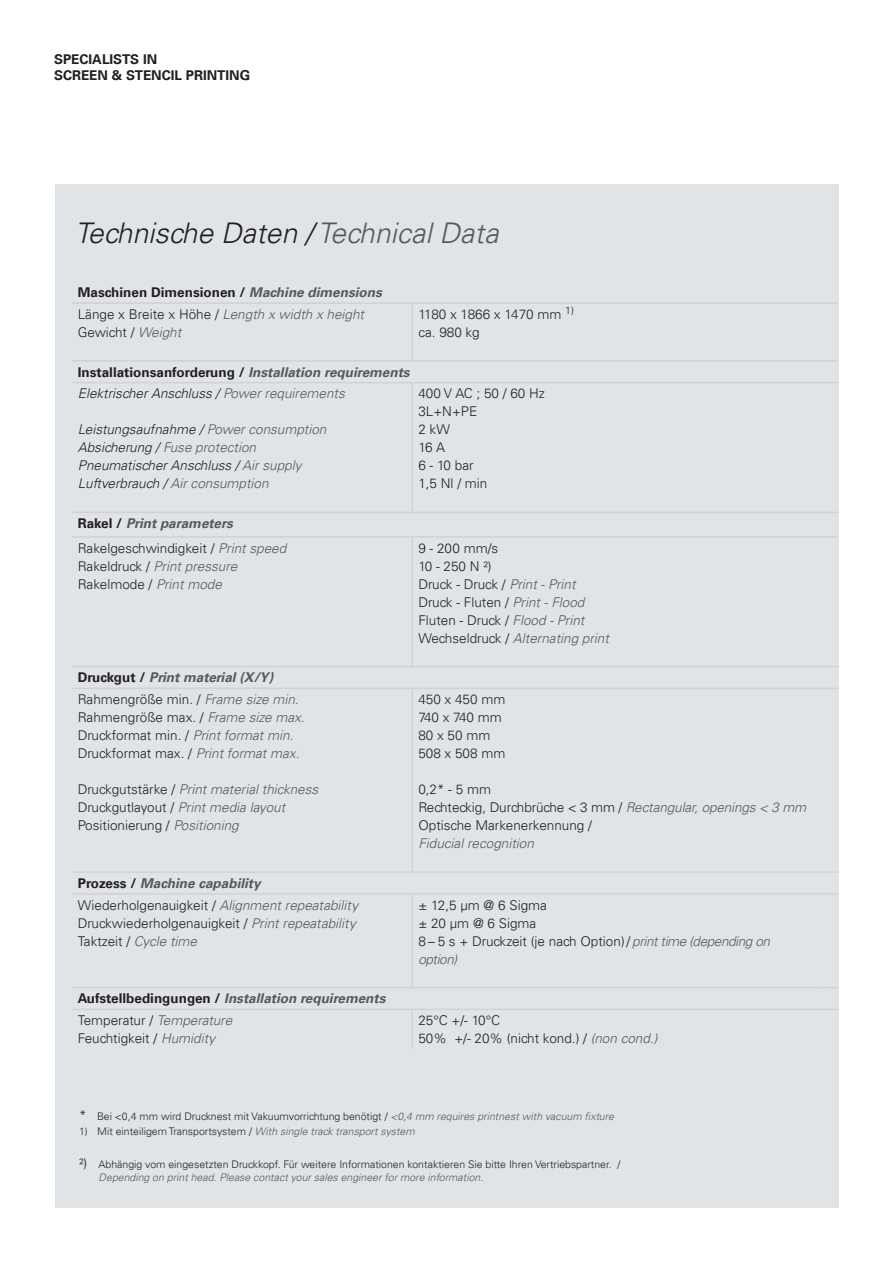
<style>
.page{position:relative;width:893px;height:1263px;background:#fff}
.page>*{position:absolute;margin:0;border:0;box-sizing:border-box;transform-origin:0 0}
.t1{font:italic 300 28.5px "Univers LT";color:#231f20}
.t2{font:300 13.5px/18px "Univers LT";color:#231f20}
.t3{font:italic 300 13.5px "Univers LT";color:#57585a}
.t4{font:italic 300 13.5px "Univers LT";color:#231f20}
.t5{font:700 13.5px/16.2px "Univers";color:#231f20}
.t6{font:italic 700 13.5px "Univers LT";color:#57585a}
.t7{font:300 10.5px/13.5px "Univers LT";color:#231f20}
.s1{color:#57585a}
.s2{font-family:"Univers LT";font-style:italic;color:#57585a}
.s3{font-style:normal;color:#231f20}
.s4{font-style:italic;color:#57585a}
.s5{color:#231f20}
.s6{font-family:"Univers";font-style:normal;color:#231f20}
.s7{font-size:13.35px}
.s8{font-size:13.5px}
</style>
<div class="page">
<div style="left:55px;top:185px;width:783px;height:1023px;background:#e0e4e7"></div>
<hr style="left:72px;top:302px;width:340px;height:2px;background:#d1d2d4">
<hr style="left:412px;top:302px;width:405px;height:2px;background:#d1d2d4">
<hr style="left:412px;top:304px;width:1px;height:56px;background:#d1d2d4">
<hr style="left:817px;top:302px;width:21px;height:2px;background:#d1d2d4">
<hr style="left:72px;top:360px;width:340px;height:2px;background:#d1d2d4">
<hr style="left:412px;top:360px;width:405px;height:2px;background:#d1d2d4">
<hr style="left:817px;top:360px;width:21px;height:2px;background:#d1d2d4">
<hr style="left:72px;top:382px;width:340px;height:1px;background:#d1d2d4">
<hr style="left:412px;top:382px;width:405px;height:1px;background:#d1d2d4">
<hr style="left:412px;top:383px;width:1px;height:129px;background:#d1d2d4">
<svg style="left:817px;top:382px;width:21px;height:1px"></svg>
<hr style="left:72px;top:512px;width:340px;height:1px;background:#d1d2d4">
<hr style="left:412px;top:512px;width:405px;height:1px;background:#d1d2d4">
<svg style="left:817px;top:512px;width:21px;height:1px"></svg>
<hr style="left:72px;top:536px;width:340px;height:2px;background:#d1d2d4">
<hr style="left:412px;top:536px;width:405px;height:2px;background:#d1d2d4">
<hr style="left:412px;top:538px;width:1px;height:128px;background:#d1d2d4">
<hr style="left:817px;top:536px;width:21px;height:2px;background:#d1d2d4">
<hr style="left:72px;top:666px;width:340px;height:1px;background:#d1d2d4">
<hr style="left:412px;top:666px;width:405px;height:1px;background:#d1d2d4">
<svg style="left:817px;top:666px;width:21px;height:1px"></svg>
<hr style="left:72px;top:688px;width:340px;height:1px;background:#d1d2d4">
<hr style="left:412px;top:688px;width:405px;height:1px;background:#d1d2d4">
<hr style="left:412px;top:689px;width:1px;height:182px;background:#d1d2d4">
<svg style="left:817px;top:688px;width:21px;height:1px"></svg>
<hr style="left:72px;top:871px;width:340px;height:2px;background:#d1d2d4">
<hr style="left:412px;top:871px;width:405px;height:2px;background:#d1d2d4">
<hr style="left:817px;top:871px;width:21px;height:2px;background:#d1d2d4">
<hr style="left:72px;top:893px;width:340px;height:1px;background:#d1d2d4">
<hr style="left:412px;top:893px;width:405px;height:1px;background:#d1d2d4">
<hr style="left:412px;top:894px;width:1px;height:93px;background:#d1d2d4">
<svg style="left:817px;top:893px;width:21px;height:1px"></svg>
<hr style="left:72px;top:987px;width:340px;height:1px;background:#d1d2d4">
<hr style="left:412px;top:987px;width:405px;height:1px;background:#d1d2d4">
<svg style="left:817px;top:987px;width:21px;height:1px"></svg>
<hr style="left:72px;top:1008px;width:340px;height:2px;background:#d1d2d4">
<hr style="left:412px;top:1008px;width:405px;height:2px;background:#d1d2d4">
<hr style="left:412px;top:1010px;width:1px;height:39px;background:#d1d2d4">
<hr style="left:817px;top:1008px;width:21px;height:2px;background:#d1d2d4">
<p class="t5" style="left:54px;top:51px;width:198px">SPECIALISTS IN<br>SCREEN &amp; STENCIL PRINTING</p>
<p class="t1" style="left:75px;top:215px;width:425px">Technische Daten / <span class="s1">Technical Data</span></p>
<p class="t5" style="left:78px;top:284px;width:305px">Maschinen Dimensionen / <span class="s2">Machine dimensions</span></p>
<p class="t3" style="left:78px;top:306px;width:288px"><span class="s3">Länge x Breite x Höhe /</span> Length x width x height</p>
<p class="t2" style="left:78px;top:323px;width:105px">Gewicht / <span class="s4">Weight</span></p>
<p class="t2" style="left:418px;top:305px;width:157px">1180 x 1866 x 1470 mm <sup>1)</sup></p>
<p class="t2" style="left:418px;top:323px;width:63px">ca. 980 kg</p>
<p class="t5" style="left:78px;top:364px;width:333px">Installationsanforderung / <span class="s2">Installation requirements</span></p>
<p class="t4" style="left:78px;top:385px;width:269px">Elektrischer Anschluss / <span class="s1">Power requirements</span></p>
<p class="t4" style="left:78px;top:421px;width:250px">Leistungsaufnahme / <span class="s1">Power consumption</span></p>
<p class="t3" style="left:78px;top:439px;width:180px"><span class="s5">Absicherung /</span> Fuse protection</p>
<p class="t4" style="left:78px;top:457px;width:225px">Pneumatischer Anschluss / <span class="s1">Air supply</span></p>
<p class="t4" style="left:78px;top:475px;width:192px">Luftverbrauch / <span class="s1">Air consumption</span></p>
<p class="t2" style="left:418px;top:385px;width:128px">400 V AC ; 50 / 60 Hz</p>
<p class="t2" style="left:418px;top:403px;width:61px">3L+N+PE</p>
<p class="t2" style="left:418px;top:421px;width:33px">2 kW</p>
<p class="t2" style="left:418px;top:439px;width:28px">16 A</p>
<p class="t2" style="left:418px;top:457px;width:57px">6 - 10 bar</p>
<p class="t2" style="left:418px;top:475px;width:71px">1,5 Nl / min</p>
<p class="t6" style="left:78px;top:515px;width:157px"><span class="s6">Rakel /</span> Print parameters</p>
<p class="t2" style="left:78px;top:539px;width:210px">Rakelgeschwindigkeit / <span class="s4">Print speed</span></p>
<p class="t3" style="left:78px;top:558px;width:161px"><span class="s3">Rakeldruck /</span> Print pressure</p>
<p class="t2" style="left:78px;top:575px;width:146px">Rakelmode / <span class="s4">Print mode</span></p>
<p class="t6" style="left:78px;top:670px;width:197px"><span class="s6">Druckgut /</span> Print material (X/Y)</p>
<p class="t2" style="left:78px;top:690px;width:222px">Rahmengröße min. / <span class="s4">Frame size min.</span></p>
<p class="t2" style="left:78px;top:708px;width:228px">Rahmengröße max. / <span class="s4">Frame size max.</span></p>
<p class="t2" style="left:78px;top:726px;width:217px">Druckformat min. / <span class="s4">Print format min.</span></p>
<p class="t2" style="left:78px;top:744px;width:223px">Druckformat max. / <span class="s4">Print format max.</span></p>
<p class="t3" style="left:78px;top:781px;width:242px"><span class="s3">Druckgutstärke /</span> Print material thickness</p>
<p class="t3" style="left:78px;top:799px;width:209px"><span class="s3">Druckgutlayout /</span> Print media layout</p>
<p class="t2" style="left:78px;top:816px;width:162px">Positionierung / <span class="s4">Positioning</span></p>
<p class="t6" style="left:78px;top:875px;width:184px"><span class="s6">Prozess /</span> Machine capability</p>
<p class="t3" style="left:78px;top:897px;width:282px"><span class="s3">Wiederholgenauigkeit /</span> Alignment repeatability</p>
<p class="t2" style="left:78px;top:914px;width:280px">Druckwiederholgenauigkeit / <span class="s4">Print repeatability</span></p>
<p class="t2" style="left:78px;top:932px;width:121px">Taktzeit / <span class="s4">Cycle time</span></p>
<p class="t6" style="left:78px;top:991px;width:309px"><span class="s6">Aufstellbedingungen /</span> Installation requirements</p>
<p class="t2" style="left:78px;top:1011px;width:156px">Temperatur / <span class="s4">Temperature</span></p>
<p class="t2" style="left:78px;top:1029px;width:139px">Feuchtigkeit / <span class="s4">Humidity</span></p>
<p class="t2" style="left:418px;top:539px;width:81px">9 - 200 mm/s</p>
<p class="t2" style="left:418px;top:557px;width:75px">10 - 250 N ²)</p>
<p class="t2" style="left:418px;top:575px;width:159px">Druck - Druck / <span class="s4">Print - Print</span></p>
<p class="t2" style="left:418px;top:593px;width:168px">Druck - Fluten / <span class="s4">Print - Flood</span></p>
<p class="t2" style="left:418px;top:611px;width:168px">Fluten - Druck / <span class="s4">Flood - Print</span></p>
<p class="t3" style="left:418px;top:630px;width:192px"><span class="s3">Wechseldruck /</span> Alternating print</p>
<p class="t2" style="left:418px;top:690px;width:89px">450 x 450 mm</p>
<p class="t2" style="left:418px;top:708px;width:85px">740 x 740 mm</p>
<p class="t2" style="left:418px;top:726px;width:74px">80 x 50 mm</p>
<p class="t2" style="left:418px;top:744px;width:89px">508 x 508 mm</p>
<p class="t2" style="left:418px;top:780px;width:74px">0,2<span class="s7">*</span> - 5 mm</p>
<p class="t2" style="left:418px;top:798px;width:389px">Rechteckig, Durchbrüche &lt; 3 mm / <span class="s4">Rectangular, openings &lt; 3 mm</span></p>
<p class="t2" style="left:418px;top:816px;width:175px">Optische Markenerkennung /<br><span class="s4">Fiducial recognition</span></p>
<p class="t2" style="left:418px;top:896px;width:130px">± 12,5 µm @ 6 Sigma ± 20 µm @ 6 Sigma</p>
<p class="t2" style="left:418px;top:932px;width:353px">8 – 5 s + Druckzeit (je nach Option)/ <span class="s4">print time (depending on option)</span></p>
<p class="t2" style="left:418px;top:1011px;width:83px">25°C +/- 10°C</p>
<p class="t2" style="left:418px;top:1029px;width:241px">50% +/- 20% (nicht kond.) / <span class="s4">(non cond.)</span></p>
<p class="t7" style="left:79px;top:1109px;width:536px"><span class="s7">*</span> Bei &lt;0,4 mm wird Drucknest mit Vakuumvorrichtung benötigt / <span class="s4">&lt;0,4 mm requires printnest with vacuum fixture</span></p>
<p class="t7" style="left:79px;top:1124px;width:337px">1) Mit einteiligem Transportsystem / <span class="s4">With single track transport system</span></p>
<p class="t7" style="left:99px;top:1157px;width:523px;text-indent:-19px"><span class="s8">²)</span> Abhängig vom eingesetzten Druckkopf. Für weitere Informationen kontaktieren Sie bitte Ihren Vertriebspartner. /<br><span class="s4">Depending on print head. Please contact your sales engineer for more information.</span></p>
</div>
